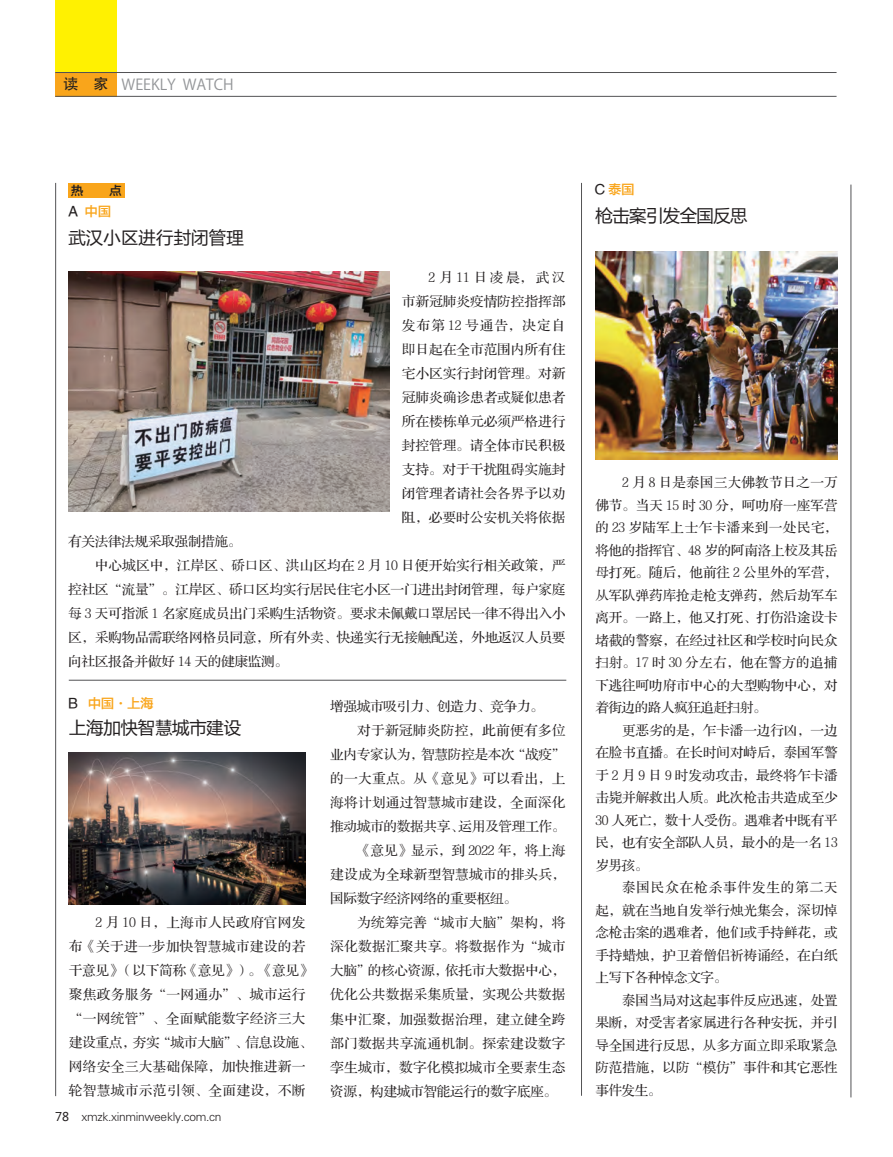
<style>
.page{position:relative;width:893px;height:1157px;background:#fff}
.page>*{position:absolute;margin:0;border:0;box-sizing:border-box;transform-origin:0 0}
.t1{font:18px "FZLTHJW GB1 0";letter-spacing:-.045em;color:#231f20}
.t2{font:18px "FZLTHJW GB1 0";letter-spacing:-.025em;color:#231f20}
.t3{font:18px "FZLTHJW GB1 0";letter-spacing:-.065em;color:#231f20}
.t4{font:15px "Koz Go Pro";color:#939598}
.t5{font:13.5px/24px "FZS3 K GBK1 0";color:#231f20;text-align:justify}
.t6{font:13.5px/24px "FZS3 K GBK1 0";letter-spacing:.025em;color:#231f20}
.t7{font:13.5px "FZS3 K GBK1 0";letter-spacing:-.025em;color:#231f20}
.t8{font:13.5px "FZS3 K GBK1 0";letter-spacing:.02em;color:#231f20}
.t9{font:13.5px "FZS3 K GBK1 0";letter-spacing:.035em;color:#231f20}
.t10{font:13.5px "FZS3 K GBK1 0";letter-spacing:.04em;color:#231f20}
.t11{font:13.5px "FZS3 K GBK1 0";letter-spacing:.07em;color:#231f20}
.t12{font:13.5px "FZS3 K GBK1 0";letter-spacing:.03em;color:#231f20}
.t13{font:13.5px "FZYDZHJW GB1 0";letter-spacing:-.025em;color:#f9a51b}
.t14{font:12.75px "FZYDZHJW GB1 0";color:#231f20}
.t15{font:12px "FZXH1 JW GB1 0";letter-spacing:-.025em;color:#231f20}
.s1{font-family:"FZHTJW GB1 0";color:#231f20}
.s2{color:#231f20}
.s3{font-family:"Microsoft Ya Hei"}
</style>
<div class="page">
<div style="left:55px;top:0;width:62px;height:97px;background:#fff101"></div>
<div style="left:55px;top:72px;width:62px;height:25px;background:#f9a51b"></div>
<hr style="left:55px;top:72px;width:781px;height:1px;background:#535355">
<hr style="left:55px;top:96px;width:781px;height:1px;background:#535355">
<div style="left:68px;top:183px;width:57px;height:15px;background:#f9a51b"></div>
<hr style="left:850px;top:185px;width:1px;height:912px;background:#535355">
<hr style="left:581px;top:183px;width:1px;height:912px;background:#535355">
<hr style="left:55px;top:183px;width:1px;height:913px;background:#535355">
<hr style="left:69px;top:680px;width:497px;height:1px;background:#535355">
<img style="left:68px;top:753px;width:238px;height:151px">
<img style="left:68px;top:271px;width:321px;height:241px">
<img style="left:595px;top:251px;width:243px;height:208px">
<p class="t4" style="left:63px;top:75px;width:172px"><span class="s1">读　家</span> WEEKLY WATCH</p>
<p class="t14" style="left:71px;top:183px;width:14px">热</p>
<p class="t14" style="left:109px;top:183px;width:14px">点</p>
<p class="t13" style="left:68px;top:204px;width:45px"><span class="s2">A</span> 中国</p>
<p class="t2" style="left:68px;top:228px;width:177px">武汉小区进行封闭管理</p>
<p class="t5" style="left:402px;top:266px;width:165px;text-indent:27px">2月11日凌晨，武汉市新冠肺炎疫情防控指挥部发布第 12 号通告，决定自即日起在全市范围内所有住宅小区实行封闭管理。对新冠肺炎确诊患者或疑似患者所在楼栋单元必须严格进行封控管理。请全体市民积极支持。对于干扰阻碍实施封闭管理者请社会各界予以劝阻，必要时公安机关将依据</p>
<p class="t7" style="left:68px;top:534px;width:175px">有关法律法规采取强制措施。</p>
<p class="t5" style="left:95px;top:554px;width:472px">中心城区中，江岸区、硚口区、洪山区均在 2 月 10 日便开始实行相关政策，严</p>
<p class="t5" style="left:68px;top:578px;width:499px">控社区“流量”。江岸区、硚口区均实行居民住宅小区一门进出封闭管理，每户家庭</p>
<p class="t5" style="left:68px;top:602px;width:499px">每 3 天可指派 1 名家庭成员出门采购生活物资。要求未佩戴口罩居民一律不得出入小</p>
<p class="t5" style="left:68px;top:626px;width:499px">区，采购物品需联络网格员同意，所有外卖、快递实行无接触配送，外地返汉人员要</p>
<p class="t7" style="left:68px;top:654px;width:221px">向社区报备并做好 14 天的健康监测。</p>
<p class="t13" style="left:69px;top:696px;width:87px"><span class="s2">B</span> 中国·上海</p>
<p class="t1" style="left:69px;top:717px;width:174px">上海加快智慧城市建设</p>
<p class="t6" style="left:69px;top:911px;width:245px;text-indent:27px">2 月 10 日，上海市人民政府官网发布《关于进一步加快智慧城市建设的若干意见》（以下简称《意见》）。《意见》聚焦政务服务“一网通办”、城市运行“一网统管”、全面赋能数字经济三大建设重点，夯实“城市大脑”、信息设施、网络安全三大基础保障，加快推进新一轮智慧城市示范引领、全面建设，不断</p>
<p class="t15" style="left:55px;top:1109px;width:168px"><span class="s3">78</span> xmzk.xinminweekly.com.cn</p>
<p class="t7" style="left:330px;top:699px;width:215px">增强城市吸引力、创造力、竞争力。</p>
<p class="t8" style="left:357px;top:723px;width:210px">对于新冠肺炎防控，此前便有多位</p>
<p class="t7" style="left:330px;top:747px;width:237px">业内专家认为，智慧防控是本次“战疫”</p>
<p class="t6" style="left:330px;top:767px;width:237px">的一大重点。从《意见》可以看出，上</p>
<p class="t5" style="left:330px;top:791px;width:237px">海将计划通过智慧城市建设，全面深化</p>
<p class="t7" style="left:330px;top:819px;width:237px">推动城市的数据共享、运用及管理工作。</p>
<p class="t5" style="left:357px;top:839px;width:210px">《意见》显示，到 2022 年，将上海</p>
<p class="t5" style="left:330px;top:863px;width:237px">建设成为全球新型智慧城市的排头兵，</p>
<p class="t7" style="left:330px;top:891px;width:188px">国际数字经济网络的重要枢纽。</p>
<p class="t12" style="left:357px;top:915px;width:210px">为统筹完善“城市大脑”架构，将</p>
<p class="t8" style="left:330px;top:939px;width:237px">深化数据汇聚共享。将数据作为“城市</p>
<p class="t7" style="left:330px;top:963px;width:237px">大脑”的核心资源，依托市大数据中心，</p>
<p class="t5" style="left:330px;top:983px;width:237px">优化公共数据采集质量，实现公共数据</p>
<p class="t8" style="left:330px;top:1011px;width:237px">集中汇聚，加强数据治理，建立健全跨</p>
<p class="t5" style="left:330px;top:1031px;width:237px">部门数据共享流通机制。探索建设数字</p>
<p class="t5" style="left:330px;top:1055px;width:237px">孪生城市，数字化模拟城市全要素生态</p>
<p class="t7" style="left:330px;top:1083px;width:228px">资源，构建城市智能运行的数字底座。</p>
<p class="t13" style="left:595px;top:182px;width:41px"><span class="s2">C</span> 泰国</p>
<p class="t3" style="left:595px;top:206px;width:154px">枪击案引发全国反思</p>
<p class="t8" style="left:622px;top:475px;width:217px">2 月 8 日是泰国三大佛教节日之一万</p>
<p class="t5" style="left:595px;top:493px;width:244px">佛节。当天 15 时 30 分，呵叻府一座军营</p>
<p class="t10" style="left:595px;top:520px;width:244px">的 23 岁陆军上士乍卡潘来到一处民宅，</p>
<p class="t5" style="left:595px;top:538px;width:244px">将他的指挥官、48 岁的阿南洛上校及其岳</p>
<p class="t5" style="left:595px;top:561px;width:244px">母打死。随后，他前往 2 公里外的军营，</p>
<p class="t5" style="left:595px;top:583px;width:244px">从军队弹药库抢走枪支弹药，然后劫军车</p>
<p class="t5" style="left:595px;top:606px;width:244px">离开。一路上，他又打死、打伤沿途设卡</p>
<p class="t5" style="left:595px;top:628px;width:244px">堵截的警察，在经过社区和学校时向民众</p>
<p class="t9" style="left:595px;top:655px;width:244px">扫射。17 时 30 分左右，他在警方的追捕</p>
<p class="t5" style="left:595px;top:673px;width:244px">下逃往呵叻府市中心的大型购物中心，对</p>
<p class="t7" style="left:595px;top:700px;width:173px">着街边的路人疯狂追赶扫射。</p>
<p class="t5" style="left:622px;top:718px;width:217px">更恶劣的是，乍卡潘一边行凶，一边</p>
<p class="t5" style="left:595px;top:741px;width:244px">在脸书直播。在长时间对峙后，泰国军警</p>
<p class="t5" style="left:595px;top:763px;width:244px">于 2 月 9 日 9 时发动攻击，最终将乍卡潘</p>
<p class="t5" style="left:595px;top:786px;width:244px">击毙并解救出人质。此次枪击共造成至少</p>
<p class="t5" style="left:595px;top:808px;width:244px">30 人死亡，数十人受伤。遇难者中既有平</p>
<p class="t5" style="left:595px;top:831px;width:244px">民，也有安全部队人员，最小的是一名 13</p>
<p class="t5" style="left:595px;top:853px;width:54px">岁男孩。</p>
<p class="t11" style="left:622px;top:880px;width:217px">泰国民众在枪杀事件发生的第二天</p>
<p class="t5" style="left:595px;top:898px;width:244px">起，就在当地自发举行烛光集会，深切悼</p>
<p class="t5" style="left:595px;top:921px;width:244px">念枪击案的遇难者，他们或手持鲜花，或</p>
<p class="t5" style="left:595px;top:943px;width:244px">手持蜡烛，护卫着僧侣祈祷诵经，在白纸</p>
<p class="t7" style="left:595px;top:970px;width:133px">上写下各种悼念文字。</p>
<p class="t5" style="left:622px;top:988px;width:217px">泰国当局对这起事件反应迅速，处置</p>
<p class="t5" style="left:595px;top:1011px;width:244px">果断，对受害者家属进行各种安抚，并引</p>
<p class="t5" style="left:595px;top:1033px;width:244px">导全国进行反思，从多方面立即采取紧急</p>
<p class="t5" style="left:595px;top:1056px;width:244px">防范措施，以防“模仿”事件和其它恶性</p>
<p class="t5" style="left:595px;top:1078px;width:68px">事件发生。</p>
</div>
